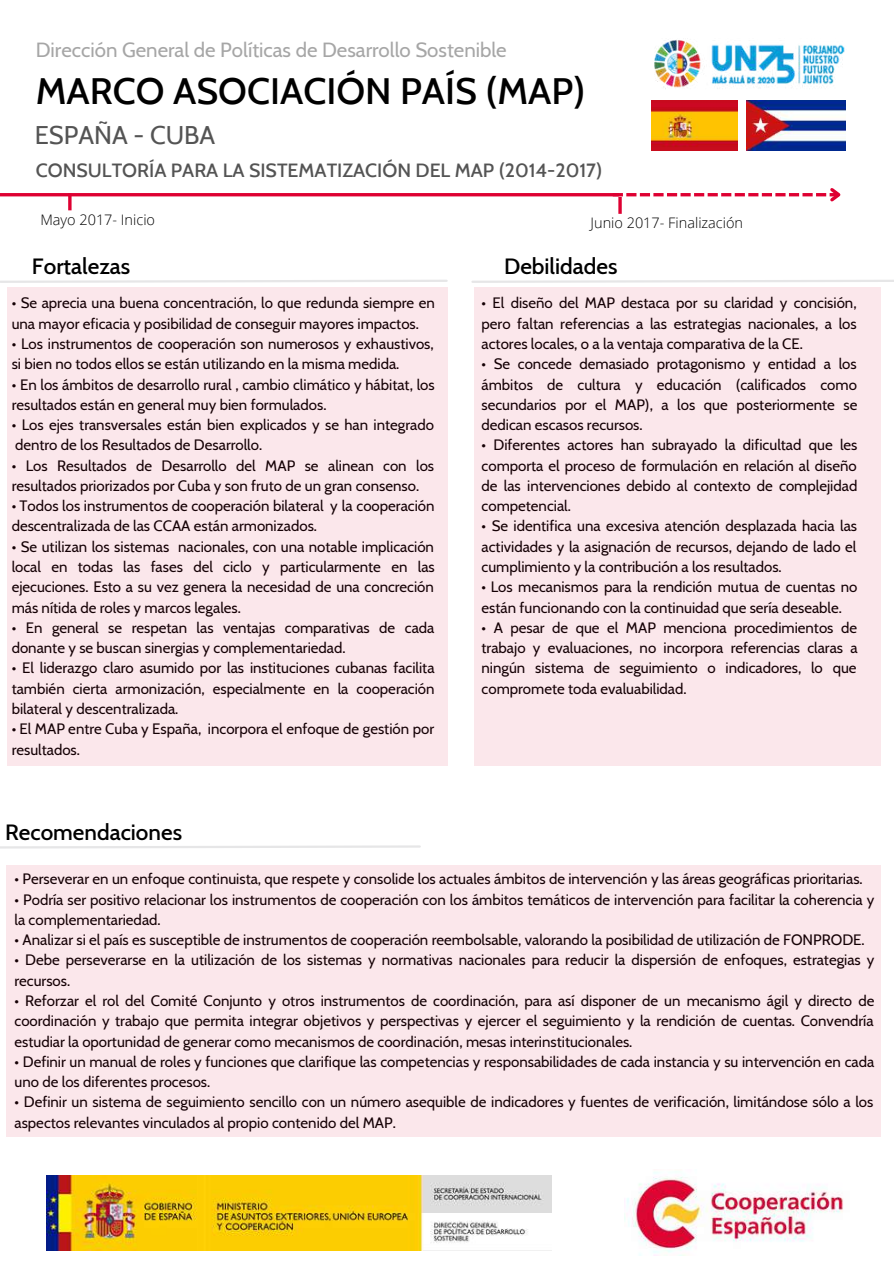
<style>
.page{position:relative;width:894px;height:1264px;background:#fff}
.page>*{position:absolute;margin:0;border:0;box-sizing:border-box;transform-origin:0 0}
.t1{font:500 37.5px "Cabin";color:#000}
.t2{font:25.5px "Cabin";color:#545454}
.t3{font:500 22.5px "Cabin";color:#000}
.t4{font:20.4px "Cabin";color:#a6a6a6}
.t5{font:500 19.5px "Cabin";color:#545454}
.t6{font:15px/20.2px "Cabin";color:#000}
.t7{font:300 14.55px "Open Sans";color:#000}
</style>
<div class="page">
<img style="left:654px;top:40px;width:191px;height:49px">
<img style="left:651px;top:101px;width:86px;height:49px">
<img style="left:746px;top:101px;width:99px;height:49px">
<hr style="left:0;top:193px;width:618px;height:3px;background:#de0032">
<svg style="left:612px;top:188px;width:229px;height:16px"></svg>
<hr style="left:68px;top:193px;width:3px;height:17px;background:#de0032">
<hr style="left:618px;top:197px;width:3px;height:17px;background:#de0032">
<svg style="left:0;top:280px;width:448px;height:3px"></svg>
<svg style="left:471px;top:280px;width:422px;height:3px"></svg>
<svg style="left:0;top:845px;width:421px;height:4px"></svg>
<img style="left:47px;top:1175px;width:504px;height:75px">
<img style="left:624px;top:1172px;width:219px;height:83px">
<div style="left:7px;top:287px;width:440px;height:478px;background:#fbe7eb"></div>
<div style="left:474px;top:287px;width:406px;height:478px;background:#fbe7eb"></div>
<div style="left:7px;top:865px;width:873px;height:271px;background:#fbe7eb"></div>
<h3 class="t4" style="left:36px;top:37px;width:472px">Dirección General de Políticas de Desarrollo Sostenible</h3>
<h1 class="t1" style="left:36px;top:68px;width:551px">MARCO ASOCIACIÓN PAÍS (MAP)</h1>
<h2 class="t2" style="left:35px;top:120px;width:182px">ESPAÑA - CUBA</h2>
<h3 class="t5" style="left:36px;top:158px;width:568px">CONSULTORÍA PARA LA SISTEMATIZACIÓN DEL MAP (2014-2017)</h3>
<p class="t7" style="left:40px;top:209px;width:116px">Mayo 2017- Inicio</p>
<p class="t7" style="left:590px;top:213px;width:154px">Junio 2017- Finalización</p>
<h3 class="t3" style="left:32px;top:252px;width:100px">Fortalezas</h3>
<h3 class="t3" style="left:504px;top:252px;width:115px">Debilidades</h3>
<p class="t6" style="left:12px;top:293px;width:424px">• Se aprecia una buena concentración, lo que redunda siempre en una mayor eficacia y posibilidad de conseguir mayores impactos.</p>
<p class="t6" style="left:12px;top:333px;width:423px">• Los instrumentos de cooperación son numerosos y exhaustivos, si bien no todos ellos se están utilizando en la misma medida.</p>
<p class="t6" style="left:12px;top:374px;width:424px">• En los ámbitos de desarrollo rural , cambio climático y hábitat, los resultados están en general muy bien formulados.</p>
<p class="t6" style="left:12px;top:414px;width:423px">• Los ejes transversales están bien explicados y se han integrado dentro de los Resultados de Desarrollo.</p>
<p class="t6" style="left:12px;top:455px;width:424px">• Los Resultados de Desarrollo del MAP se alinean con los resultados priorizados por Cuba y son fruto de un gran consenso.</p>
<p class="t6" style="left:12px;top:495px;width:424px">• Todos los instrumentos de cooperación bilateral y la cooperación descentralizada de las CCAA están armonizados.</p>
<p class="t6" style="left:12px;top:536px;width:424px;text-align:justify">• Se utilizan los sistemas nacionales, con una notable implicación local en todas las fases del ciclo y particularmente en las ejecuciones. Esto a su vez genera la necesidad de una concreción más nítida de roles y marcos legales.</p>
<p class="t6" style="left:12px;top:617px;width:424px">• En general se respetan las ventajas comparativas de cada donante y se buscan sinergias y complementariedad.</p>
<p class="t6" style="left:12px;top:658px;width:424px;text-align:justify">• El liderazgo claro asumido por las instituciones cubanas facilita también cierta armonización, especialmente en la cooperación bilateral y descentralizada.</p>
<p class="t6" style="left:12px;top:718px;width:424px">• El MAP entre Cuba y España, incorpora el enfoque de gestión por resultados.</p>
<h3 class="t3" style="left:5px;top:818px;width:178px">Recomendaciones</h3>
<p class="t6" style="left:481px;top:293px;width:376px;text-align:justify">• El diseño del MAP destaca por su claridad y concisión, pero faltan referencias a las estrategias nacionales, a los actores locales, o a la ventaja comparativa de la CE.</p>
<p class="t6" style="left:481px;top:354px;width:377px;text-align:justify">• Se concede demasiado protagonismo y entidad a los ámbitos de cultura y educación (calificados como secundarios por el MAP), a los que posteriormente se dedican escasos recursos.</p>
<p class="t6" style="left:481px;top:435px;width:377px;text-align:justify">• Diferentes actores han subrayado la dificultad que les comporta el proceso de formulación en relación al diseño de las intervenciones debido al contexto de complejidad competencial.</p>
<p class="t6" style="left:481px;top:516px;width:377px;text-align:justify">• Se identifica una excesiva atención desplazada hacia las actividades y la asignación de recursos, dejando de lado el cumplimiento y la contribución a los resultados.</p>
<p class="t6" style="left:481px;top:577px;width:377px">• Los mecanismos para la rendición mutua de cuentas no están funcionando con la continuidad que sería deseable.</p>
<p class="t6" style="left:481px;top:617px;width:377px;text-align:justify">• A pesar de que el MAP menciona procedimientos de trabajo y evaluaciones, no incorpora referencias claras a ningún sistema de seguimiento o indicadores, lo que compromete toda evaluabilidad.</p>
<p class="t6" style="left:15px;top:868px;width:849px">• Perseverar en un enfoque continuista, que respete y consolide los actuales ámbitos de intervención y las áreas geográficas prioritarias.</p>
<p class="t6" style="left:15px;top:889px;width:861px">• Podría ser positivo relacionar los instrumentos de cooperación con los ámbitos temáticos de intervención para facilitar la coherencia y la complementariedad.</p>
<p class="t6" style="left:15px;top:929px;width:851px">• Analizar si el país es susceptible de instrumentos de cooperación reembolsable, valorando la posibilidad de utilización de FONPRODE.</p>
<p class="t6" style="left:15px;top:949px;width:861px">• Debe perseverarse en la utilización de los sistemas y normativas nacionales para reducir la dispersión de enfoques, estrategias y recursos.</p>
<p class="t6" style="left:15px;top:990px;width:861px;text-align:justify">• Reforzar el rol del Comité Conjunto y otros instrumentos de coordinación, para así disponer de un mecanismo ágil y directo de coordinación y trabajo que permita integrar objetivos y perspectivas y ejercer el seguimiento y la rendición de cuentas. Convendría estudiar la oportunidad de generar como mecanismos de coordinación, mesas interinstitucionales.</p>
<p class="t6" style="left:15px;top:1051px;width:861px">• Definir un manual de roles y funciones que clarifique las competencias y responsabilidades de cada instancia y su intervención en cada uno de los diferentes procesos.</p>
<p class="t6" style="left:15px;top:1091px;width:860px">• Definir un sistema de seguimiento sencillo con un número asequible de indicadores y fuentes de verificación, limitándose sólo a los aspectos relevantes vinculados al propio contenido del MAP.</p>
</div>
